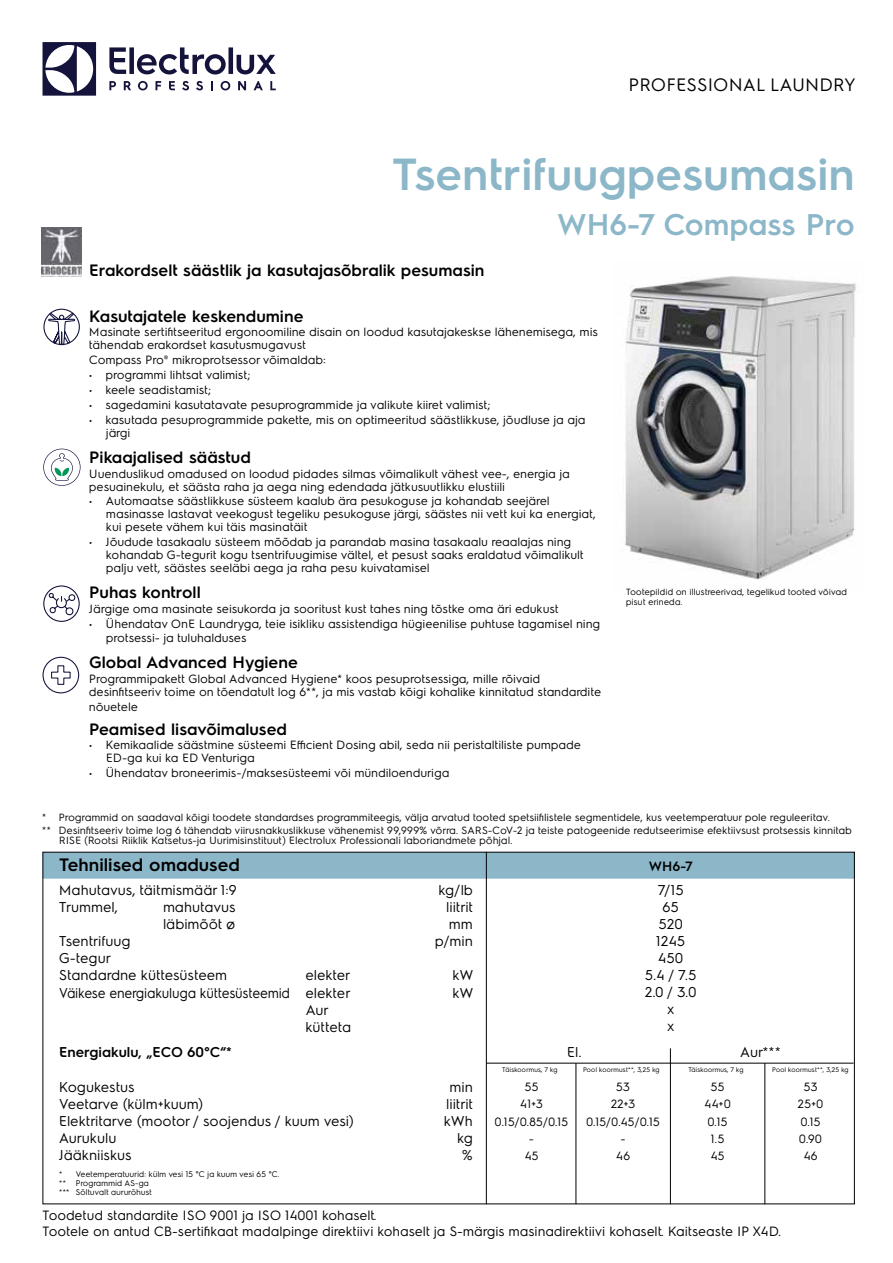
<style>
.page{position:relative;width:893px;height:1263px;background:#fff}
.page>*{position:absolute;margin:0;border:0;box-sizing:border-box;transform-origin:0 0}
.t1{font:600 45px "Electrolux Sans";color:#8cb7c9}
.t2{font:600 30px "Electrolux Sans";color:#8cb7c9}
.t3{font:18px "Electrolux Sans";color:#000}
.t4{font:600 18px "Electrolux Sans";color:#000}
.t5{font:600 16.5px "Electrolux Sans";color:#000}
.t6{font:14.25px/17.1px "Electrolux Sans";color:#000}
.t7{font:14.25px "Electrolux Sans";color:#000;scale:.93 1}
.t8{font:600 14.25px "Electrolux Sans";color:#000}
.t9{font:13.5px/16.2px "Electrolux Sans";color:#000}
.t10{font:600 13.5px "Electrolux Sans";color:#000}
.t11{font:12px/12.8px "Electrolux Sans";color:#000}
.t12{font:10.5px/12.6px "Electrolux Sans";color:#000}
.t13{font:9px/10.8px "Electrolux Sans";color:#000}
.t14{font:8.25px/9.1px "Electrolux Sans";color:#000}
.t15{font:6.75px "Electrolux Sans";color:#000}
</style>
<div class="page">
<svg style="left:43px;top:42px;width:53px;height:54px"></svg>
<svg style="left:109px;top:47px;width:167px;height:28px"></svg>
<svg style="left:270px;top:81px;width:6px;height:9px"></svg>
<svg style="left:221px;top:81px;width:9px;height:9px"></svg>
<svg style="left:211px;top:81px;width:2px;height:9px"></svg>
<svg style="left:196px;top:81px;width:7px;height:9px"></svg>
<svg style="left:182px;top:81px;width:7px;height:9px"></svg>
<svg style="left:169px;top:81px;width:6px;height:9px"></svg>
<svg style="left:156px;top:81px;width:5px;height:9px"></svg>
<svg style="left:138px;top:81px;width:10px;height:9px"></svg>
<svg style="left:124px;top:81px;width:7px;height:9px"></svg>
<svg style="left:109px;top:81px;width:7px;height:9px"></svg>
<svg style="left:254px;top:81px;width:9px;height:9px"></svg>
<svg style="left:238px;top:81px;width:8px;height:9px"></svg>
<img style="left:625px;top:276px;width:232px;height:304px">
<div style="left:45px;top:854px;width:808px;height:25px;background:#8cb7c9"></div>
<hr style="left:486px;top:852px;width:1px;height:352px;background:#000">
<hr style="left:486px;top:1063px;width:368px;height:1px;background:#000">
<hr style="left:576px;top:1063px;width:1px;height:141px;background:#000">
<hr style="left:670px;top:1048px;width:1px;height:156px;background:#000">
<hr style="left:764px;top:1063px;width:1px;height:141px;background:#000">
<img style="left:42px;top:227px;width:39px;height:49px">
<svg style="left:48px;top:312px;width:28px;height:33px"></svg>
<div style="left:43px;top:309px;width:37px;height:36px;border:1px solid #14133b;border-radius:50%"></div>
<svg style="left:48px;top:592px;width:28px;height:23px"></svg>
<div style="left:43px;top:585px;width:37px;height:37px;border:1px solid #14133b;border-radius:50%"></div>
<svg style="left:43px;top:449px;width:38px;height:37px"></svg>
<svg style="left:43px;top:657px;width:36px;height:36px"></svg>
<h3 class="t3" style="left:629px;top:72px;width:229px">PROFESSIONAL LAUNDRY</h3>
<h1 class="t1" style="left:392px;top:143px;width:464px">Tsentrifuugpesumasin</h1>
<h2 class="t2" style="left:557px;top:204px;width:299px">WH6-7 Compass Pro</h2>
<h3 class="t5" style="left:89px;top:259px;width:397px">Erakordselt säästlik ja kasutajasõbralik pesumasin</h3>
<h3 class="t5" style="left:89px;top:304px;width:216px">Kasutajatele keskendumine</h3>
<p class="t11" style="left:89px;top:325px;width:510px">Masinate sertifitseeritud ergonoomiline disain on loodud kasutajakeskse lähenemisega, mis tähendab erakordset kasutusmugavust</p>
<p class="t11" style="left:89px;top:353px;width:238px">Compass Pro® mikroprotsessor võimaldab:</p>
<p class="t11" style="left:89px;top:368px;width:163px">• programmi lihtsat valimist;</p>
<p class="t11" style="left:89px;top:382px;width:124px">• keele seadistamist;</p>
<p class="t11" style="left:89px;top:397px;width:403px">• sagedamini kasutatavate pesuprogrammide ja valikute kiiret valimist;</p>
<p class="t11" style="left:106px;top:412px;width:481px;line-height:13.5px;text-indent:-17px">• kasutada pesuprogrammide pakette, mis on optimeeritud säästlikkuse, jõudluse ja aja järgi</p>
<h3 class="t5" style="left:89px;top:446px;width:163px">Pikaajalised säästud</h3>
<p class="t11" style="left:89px;top:466px;width:482px">Uuenduslikud omadused on loodud pidades silmas võimalikult vähest vee-, energia ja pesuainekulu, et säästa raha ja aega ning edendada jätkusuutlikku elustiili</p>
<p class="t11" style="left:106px;top:494px;width:491px;text-indent:-17px">• Automaatse säästlikkuse süsteem kaalub ära pesukoguse ja kohandab seejärel masinasse lastavat veekogust tegeliku pesukoguse järgi, säästes nii vett kui ka energiat, kui pesete vähem kui täis masinatäit</p>
<p class="t11" style="left:106px;top:534px;width:479px;text-indent:-17px">• Jõudude tasakaalu süsteem mõõdab ja parandab masina tasakaalu reaalajas ning kohandab G-tegurit kogu tsentrifuugimise vältel, et pesust saaks eraldatud võimalikult palju vett, säästes seeläbi aega ja raha pesu kuivatamisel</p>
<h3 class="t5" style="left:89px;top:581px;width:113px">Puhas kontroll</h3>
<p class="t11" style="left:89px;top:601px;width:471px">Järgige oma masinate seisukorda ja sooritust kust tahes ning tõstke oma äri edukust</p>
<p class="t11" style="left:106px;top:615px;width:496px;line-height:14.7px;text-indent:-17px">• Ühendatav OnE Laundryga, teie isikliku assistendiga hügieenilise puhtuse tagamisel ning protsessi- ja tuluhalduses</p>
<h3 class="t5" style="left:89px;top:651px;width:210px">Global Advanced Hygiene</h3>
<p class="t11" style="left:89px;top:672px;width:514px">Programmipakett Global Advanced Hygiene* koos pesuprotsessiga, mille rõivaid desinfitseeriv toime on tõendatult log 6**, ja mis vastab kõigi kohalike kinnitatud standardite</p>
<p class="t11" style="left:89px;top:699px;width:50px">nõuetele</p>
<h3 class="t5" style="left:89px;top:717px;width:199px">Peamised lisavõimalused</h3>
<p class="t11" style="left:106px;top:738px;width:476px;text-indent:-17px">• Kemikaalide säästmine süsteemi Efficient Dosing abil, seda nii peristaltiliste pumpade<br>ED-ga kui ka ED Venturiga</p>
<p class="t11" style="left:89px;top:766px;width:362px">• Ühendatav broneerimis-/maksesüsteemi või mündiloenduriga</p>
<p class="t13" style="left:626px;top:585px;width:223px">Tootepildid on illustreerivad, tegelikud tooted võivad pisut erineda.</p>
<p class="t12" style="left:42px;top:811px;width:811px">* Programmid on saadaval kõigi toodete standardses programmiteegis, välja arvatud tooted spetsiifilistele segmentidele, kus veetemperatuur pole reguleeritav.<br>** Desinfitseeriv toime log 6 tähendab viirusnakkuslikkuse vähenemist 99,999% võrra. SARS-CoV-2 ja teiste patogeenide redutseerimise efektiivsust protsessis kinnitab</p>
<p class="t12" style="left:59px;top:834px;width:455px">RISE (Rootsi Riiklik Katsetus-ja Uurimisinstituut) Electrolux Professionali laboriandmete põhjal.</p>
<h3 class="t4" style="left:59px;top:852px;width:182px">Tehnilised omadused</h3>
<p class="t6" style="left:59px;top:880px;width:180px">Mahutavus, täitmismäär 1:9</p>
<p class="t6" style="left:439px;top:880px;width:36px">kg/lb</p>
<p class="t6" style="left:59px;top:897px;width:61px">Trummel,</p>
<p class="t6" style="left:163px;top:897px;width:74px">mahutavus</p>
<p class="t6" style="left:447px;top:897px;width:28px">liitrit</p>
<p class="t6" style="left:163px;top:914px;width:74px">läbimõõt ø</p>
<p class="t6" style="left:449px;top:914px;width:25px">mm</p>
<p class="t6" style="left:59px;top:932px;width:73px">Tsentrifuug</p>
<p class="t6" style="left:435px;top:932px;width:39px">p/min</p>
<p class="t6" style="left:59px;top:949px;width:170px">G-tegur<br>Standardne küttesüsteem</p>
<p class="t6" style="left:306px;top:966px;width:46px">elekter</p>
<p class="t6" style="left:453px;top:966px;width:22px">kW</p>
<p class="t7" style="left:59px;top:982px;width:315px">Väikese energiakuluga küttesüsteemid elekter</p>
<p class="t6" style="left:453px;top:983px;width:22px">kW</p>
<p class="t6" style="left:306px;top:1000px;width:47px">Aur kütteta</p>
<p class="t8" style="left:59px;top:1042px;width:174px">Energiakulu, „ECO 60°C“*</p>
<p class="t6" style="left:59px;top:1077px;width:77px">Kogukestus</p>
<p class="t6" style="left:450px;top:1077px;width:25px">min</p>
<p class="t6" style="left:59px;top:1094px;width:146px">Veetarve (külm+kuum)</p>
<p class="t6" style="left:447px;top:1094px;width:28px">liitrit</p>
<p class="t6" style="left:59px;top:1111px;width:297px">Elektritarve (mootor / soojendus / kuum vesi)</p>
<p class="t6" style="left:444px;top:1111px;width:30px">kWh</p>
<p class="t6" style="left:59px;top:1128px;width:59px">Aurukulu</p>
<p class="t6" style="left:457px;top:1128px;width:17px">kg</p>
<p class="t6" style="left:59px;top:1145px;width:74px">Jääkniiskus</p>
<p class="t6" style="left:462px;top:1145px;width:12px">%</p>
<p class="t14" style="left:59px;top:1169px;width:222px">* Veetemperatuurid: külm vesi 15 °C ja kuum vesi 65 °C. ** Programmid AS-ga<br>*** Sõltuvalt aururõhust</p>
<p class="t10" style="left:649px;top:857px;width:46px">WH6-7</p>
<p class="t6" style="left:645px;top:880px;width:53px;text-align:center">7/15<br>65<br>520<br>1245<br>450<br>5.4 / 7.5<br>2.0 / 3.0 x<br>x</p>
<p class="t6" style="left:567px;top:1042px;width:16px">El.</p>
<p class="t6" style="left:740px;top:1042px;width:42px">Aur***</p>
<p class="t15" style="left:502px;top:1065px;width:57px">Täiskoormus, 7 kg</p>
<p class="t15" style="left:583px;top:1065px;width:78px">Pool koormust**, 3,25 kg</p>
<p class="t15" style="left:688px;top:1065px;width:57px">Täiskoormus, 7 kg</p>
<p class="t15" style="left:772px;top:1065px;width:78px">Pool koormust**, 3,25 kg</p>
<p class="t11" style="left:525px;top:1080px;width:16px">55</p>
<p class="t11" style="left:616px;top:1080px;width:16px">53</p>
<p class="t11" style="left:711px;top:1080px;width:16px">55</p>
<p class="t11" style="left:804px;top:1080px;width:16px">53</p>
<p class="t11" style="left:520px;top:1097px;width:25px">41+3</p>
<p class="t11" style="left:611px;top:1097px;width:26px">22+3</p>
<p class="t11" style="left:704px;top:1097px;width:28px">44+0</p>
<p class="t11" style="left:798px;top:1097px;width:27px">25+0</p>
<p class="t11" style="left:495px;top:1114px;width:75px">0.15/0.85/0.15</p>
<p class="t11" style="left:586px;top:1114px;width:75px">0.15/0.45/0.15</p>
<p class="t11" style="left:708px;top:1114px;width:22px">0.15</p>
<p class="t11" style="left:801px;top:1114px;width:22px">0.15</p>
<p class="t11" style="left:529px;top:1131px;width:7px">-</p>
<p class="t11" style="left:621px;top:1131px;width:7px">-</p>
<p class="t11" style="left:711px;top:1131px;width:15px">1.5</p>
<p class="t11" style="left:799px;top:1131px;width:24px">0.90</p>
<p class="t11" style="left:525px;top:1148px;width:16px">45</p>
<p class="t11" style="left:616px;top:1148px;width:16px">46</p>
<p class="t11" style="left:711px;top:1148px;width:16px">45</p>
<p class="t11" style="left:804px;top:1148px;width:16px">46</p>
<p class="t9" style="left:43px;top:1206px;width:741px">Toodetud standardite ISO 9001 ja ISO 14001 kohaselt.<br>Tootele on antud CB-sertifikaat madalpinge direktiivi kohaselt ja S-märgis masinadirektiivi kohaselt. Kaitseaste IP X4D.</p>
</div>
